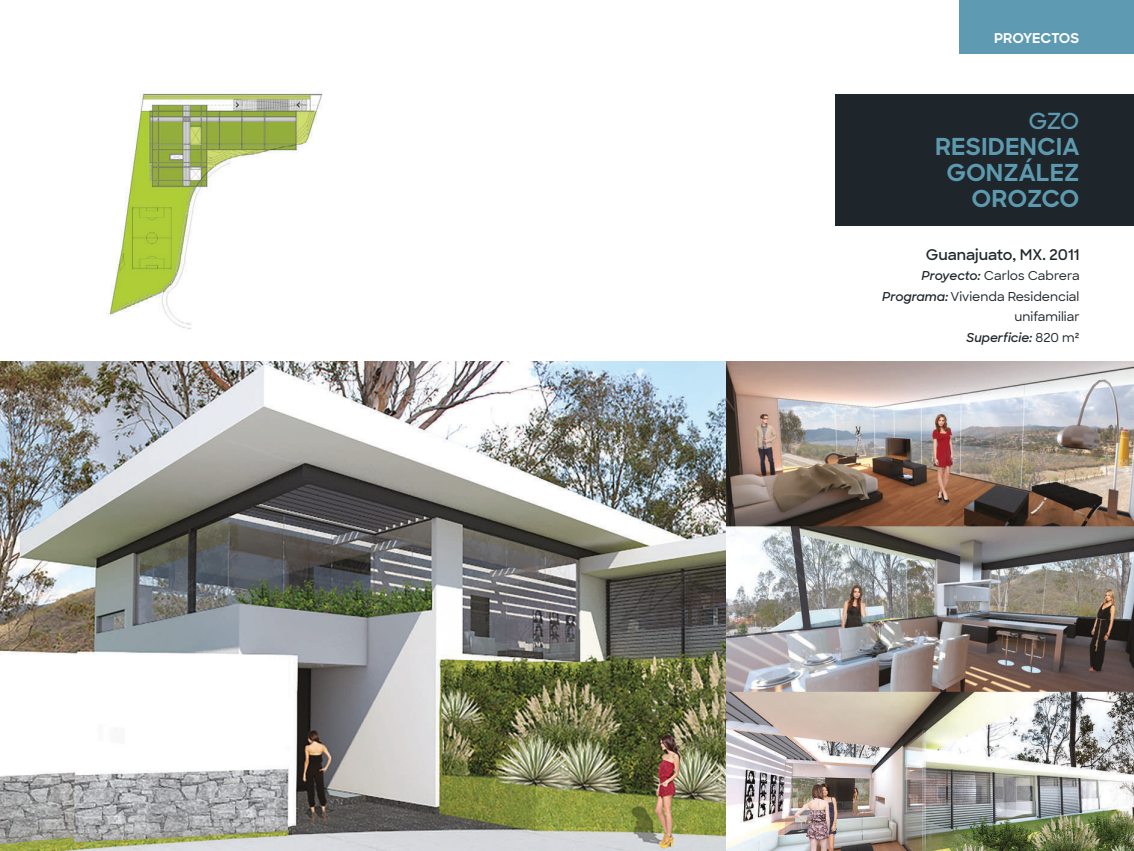
<style>
.page{position:relative;width:1134px;height:851px;background:#fff}
.page>*{position:absolute;margin:0;border:0;box-sizing:border-box;transform-origin:0 0}
.t1{font:700 23.75px/26px "Sharp Sans";color:#5d9aaf;text-align:right}
.t2{font:600 22.5px "Sharp Sans";color:#5d9aaf}
.t3{font:600 15px "Sharp Sans";color:#1f262b}
.t4{font:700 13.75px "Sharp Sans";letter-spacing:-.005em;color:#fff}
.t5{font:500 12.5px/20.5px "Sharp Sans";color:#1f262b;text-align:right}
.t6{font:italic 600 12.5px "Sharp Sans";color:#1f262b}
.s1{font-weight:600;font-style:italic}
.s2{font-weight:500;font-style:normal}
</style>
<div class="page">
<img style="left:1px;top:362px;width:1133px;height:488px">
<div style="left:959px;top:0;width:175px;height:53px;background:#5e9ab1"></div>
<img style="left:109px;top:93px;width:214px;height:236px">
<div style="left:836px;top:94px;width:298px;height:131px;background:#1f262b"></div>
<img style="left:0;top:362px;width:1px;height:488px">
<p class="t4" style="left:994px;top:27px;width:87px">PROYECTOS</p>
<h2 class="t2" style="left:1029px;top:104px;width:52px">GZO</h2>
<h1 class="t1" style="left:935px;top:132px;width:146px">RESIDENCIA<br>GONZÁLEZ<br>OROZCO</h1>
<p class="t3" style="left:926px;top:243px;width:155px">Guanajuato, MX. 2011</p>
<p class="t5" style="left:882px;top:265px;width:199px"><span class="s1">Proyecto:</span> Carlos Cabrera<br><span class="s1">Programa:</span> Vivienda Residencial</p>
<p class="t6" style="left:966px;top:328px;width:114px">Superficie: <span class="s2">820 m²</span></p>
<p class="t5" style="left:1014px;top:306px;width:67px">unifamiliar</p>
</div>
